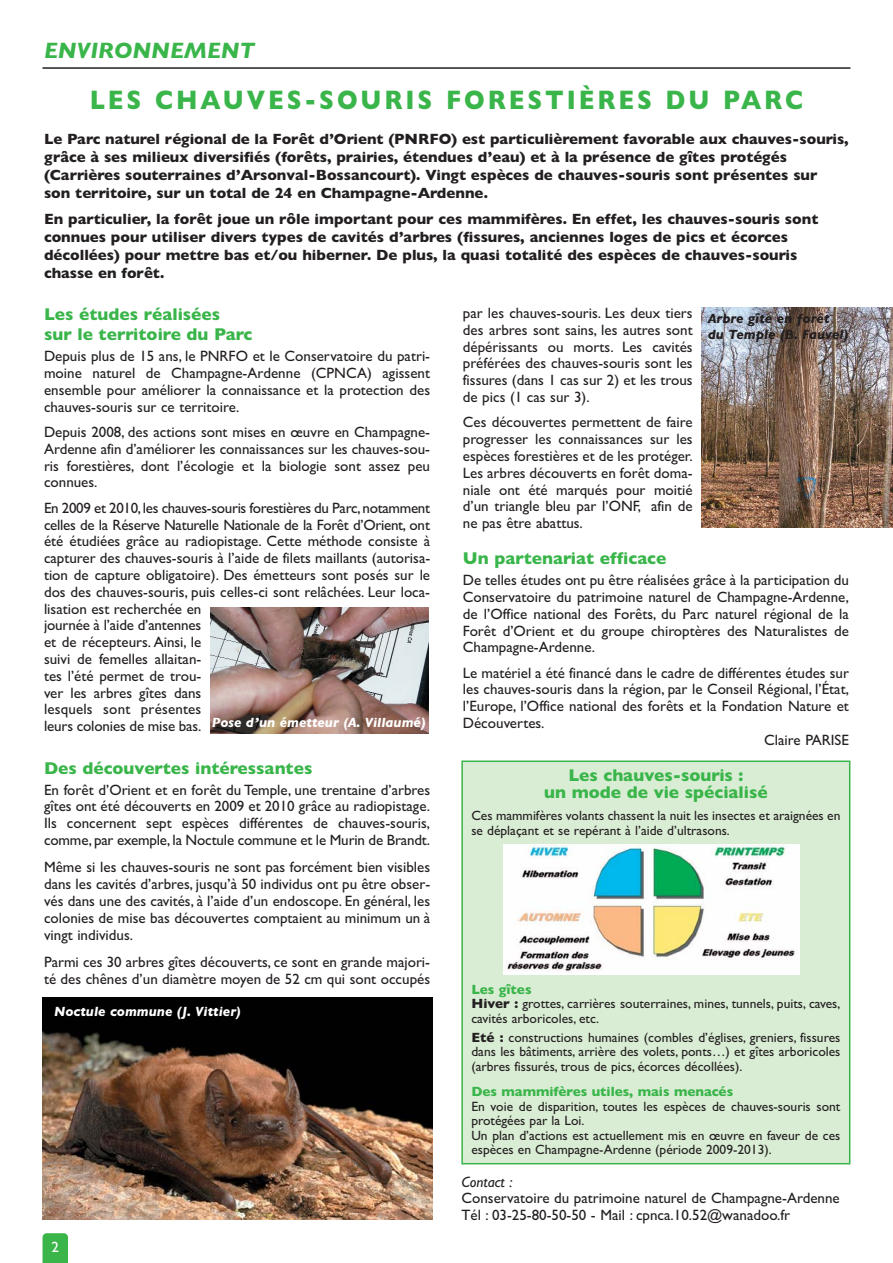
<style>
.page{position:relative;width:893px;height:1263px;background:#fff}
.page>*{position:absolute;margin:0;border:0;box-sizing:border-box;transform-origin:0 0}
.t1{font:27px "Gill Sans Bold TT";letter-spacing:.12em;color:#39b54a;scale:.9 1}
.t2{font:italic 700 22.5px "Gill Sans";color:#39b54a}
.t3{font:17.25px/20.7px "Gill Sans Bold TT";color:#39b54a}
.t4{font:15px/16.8px "Gill Sans TT";color:#231f20;text-align:justify}
.t5{font:15px/18px "Gill Sans Bold TT";color:#231f20}
.t6{font:italic 15px "Gill Sans";color:#231f20}
.t7{font:15px "Gill Sans TT";color:#fff}
.t8{font:13.5px/14.5px "Gill Sans TT";color:#231f20}
.t9{font:italic 700 13.5px "Gill Sans";color:#fff}
.t10{font:13.5px "Gill Sans Bold TT";color:#39b54a}
.t11{font:italic 700 13.5px/16.2px "Gill Sans";color:#231f20}
.s1{font-family:"Gill Sans Bold TT"}
</style>
<div class="page">
<svg style="left:43px;top:1233px;width:25px;height:30px"></svg>
<hr style="left:43px;top:67px;width:807px;height:2px;background:#231f20">
<img style="left:702px;top:308px;width:191px;height:220px">
<img style="left:210px;top:608px;width:219px;height:126px">
<img style="left:43px;top:997px;width:389px;height:223px">
<div style="left:463px;top:762px;width:386px;height:401px;background:#d9ecd4"></div>
<div style="left:461px;top:760px;width:389px;height:404px;border:2px solid #39b54a"></div>
<img style="left:504px;top:845px;width:296px;height:129px">
<h2 class="t2" style="left:44px;top:43px;width:213px">ENVIRONNEMENT</h2>
<h1 class="t1" style="left:90px;top:91px;width:794px">LES CHAUVES-SOURIS FORESTIÈRES DU PARC</h1>
<p class="t5" style="left:44px;top:131px;width:806px">Le Parc naturel régional de la Forêt d’Orient (PNRFO) est particulièrement favorable aux chauves-souris, grâce à ses milieux diversifiés (forêts, prairies, étendues d’eau) et à la présence de gîtes protégés (Carrières souterraines d’Arsonval-Bossancourt). Vingt espèces de chauves-souris sont présentes sur<br>son territoire, sur un total de 24 en Champagne-Ardenne.</p>
<p class="t5" style="left:44px;top:212px;width:776px">En particulier, la forêt joue un rôle important pour ces mammifères. En effet, les chauves-souris sont connues pour utiliser divers types de cavités d’arbres (fissures, anciennes loges de pics et écorces décollées) pour mettre bas et/ou hiberner. De plus, la quasi totalité des espèces de chauves-souris chasse en forêt.</p>
<p class="t3" style="left:44px;top:305px;width:210px">Les études réalisées<br>sur le territoire du Parc</p>
<p class="t4" style="left:44px;top:350px;width:388px">Depuis plus de 15 ans, le PNRFO et le Conservatoire du patri&shy;moine naturel de Champagne-Ardenne (CPNCA) agissent ensemble pour améliorer la connaissance et la protection des chauves-souris sur ce territoire.</p>
<p class="t4" style="left:44px;top:425px;width:388px">Depuis 2008, des actions sont mises en œuvre en Champagne-Ardenne afin d’améliorer les connaissances sur les chauves-sou&shy;ris forestières, dont l’écologie et la biologie sont assez peu connues.</p>
<p class="t4" style="left:44px;top:501px;width:388px;text-align:left">En 2009 et 2010, les chauves-souris forestières du Parc, notamment celles de la Réserve Naturelle Nationale de la Forêt d’Orient, ont été étudiées grâce au radiopistage. Cette méthode consiste à capturer des chauves-souris à l’aide de filets maillants (autorisa&shy;tion de capture obligatoire). Des émetteurs sont posés sur le dos des chauves-souris, puis celles-ci sont relâchées. Leur loca&shy;lisation est recherchée en<br>journée à l’aide d’antennes<br>et de récepteurs. Ainsi, le<br>suivi de femelles allaitan-<br>tes l’été permet de trou-<br>ver les arbres gîtes dans<br>lesquels sont présentes<br>leurs colonies de mise bas.</p>
<p class="t3" style="left:44px;top:759px;width:270px">Des découvertes intéressantes</p>
<p class="t4" style="left:44px;top:783px;width:388px">En forêt d’Orient et en forêt du Temple, une trentaine d’arbres gîtes ont été découverts en 2009 et 2010 grâce au radiopistage.<br>Ils concernent sept espèces différentes de chauves-souris, comme, par exemple, la Noctule commune et le Murin de Brandt.</p>
<p class="t4" style="left:44px;top:861px;width:388px">Même si les chauves-souris ne sont pas forcément bien visibles dans les cavités d’arbres, jusqu’à 50 individus ont pu être obser&shy;vés dans une des cavités, à l’aide d’un endoscope. En général, les colonies de mise bas découvertes comptaient au minimum un à vingt individus.</p>
<p class="t4" style="left:44px;top:955px;width:388px">Parmi ces 30 arbres gîtes découverts, ce sont en grande majori&shy;té des chênes d’un diamètre moyen de 52 cm qui sont occupés</p>
<p class="t9" style="left:212px;top:717px;width:215px">Pose d’un émetteur (A. Villaumé)</p>
<p class="t9" style="left:54px;top:1007px;width:188px">Noctule commune (J. Vittier)</p>
<p class="t7" style="left:52px;top:1241px;width:9px">2</p>
<p class="t4" style="left:463px;top:306px;width:231px">par les chauves-souris. Les deux tiers des arbres sont sains, les autres sont dépérissants ou morts. Les cavités préférées des chauves-souris sont les fissures (dans 1 cas sur 2) et les trous de pics (1 cas sur 3).</p>
<p class="t4" style="left:463px;top:416px;width:231px">Ces découvertes permettent de faire progresser les connaissances sur les espèces forestières et de les protéger.<br>Les arbres découverts en forêt doma&shy;niale ont été marqués pour moitié d’un triangle bleu par l’ONF, afin de ne pas être abattus.</p>
<p class="t3" style="left:463px;top:550px;width:205px">Un partenariat efficace</p>
<p class="t4" style="left:463px;top:573px;width:388px">De telles études ont pu être réalisées grâce à la participation du Conservatoire du patrimoine naturel de Champagne-Ardenne, de l’Office national des Forêts, du Parc naturel régional de la Forêt d’Orient et du groupe chiroptères des Naturalistes de Champagne-Ardenne.</p>
<p class="t4" style="left:463px;top:666px;width:388px">Le matériel a été financé dans le cadre de différentes études sur</p>
<p class="t4" style="left:463px;top:683px;width:388px">les chauves-souris dans la région, par le Conseil Régional, l’État,</p>
<p class="t4" style="left:463px;top:699px;width:388px">l’Europe, l’Office national des forêts et la Fondation Nature et</p>
<p class="t4" style="left:463px;top:716px;width:83px">Découvertes.</p>
<p class="t4" style="left:764px;top:733px;width:86px">Claire PARISE</p>
<p class="t11" style="left:708px;top:312px;width:142px">Arbre gîte en forêt du Temple (B. Fauvel)</p>
<p class="t3" style="left:544px;top:769px;width:225px;line-height:16.8px;text-align:center">Les chauves-souris :<br>un mode de vie spécialisé</p>
<p class="t8" style="left:471px;top:810px;width:371px">Ces mammifères volants chassent la nuit les insectes et araignées en se déplaçant et se repérant à l’aide d’ultrasons.</p>
<p class="t10" style="left:471px;top:985px;width:62px">Les gîtes</p>
<p class="t8" style="left:471px;top:998px;width:371px"><span class="s1">Hiver :</span> grottes, carrières souterraines, mines, tunnels, puits, caves, cavités arboricoles, etc.</p>
<p class="t8" style="left:471px;top:1031px;width:371px;text-align:justify"><span class="s1">Eté :</span> constructions humaines (combles d’églises, greniers, fissures dans les bâtiments, arrière des volets, ponts…) et gîtes arboricoles (arbres fissurés, trous de pics, écorces décollées).</p>
<p class="t10" style="left:471px;top:1087px;width:263px">Des mammifères utiles, mais menacés</p>
<p class="t8" style="left:471px;top:1100px;width:371px">En voie de disparition, toutes les espèces de chauves-souris sont protégées par la Loi.<br>Un plan d’actions est actuellement mis en œuvre en faveur de ces espèces en Champagne-Ardenne (période 2009-2013).</p>
<p class="t6" style="left:462px;top:1176px;width:52px">Contact :</p>
<p class="t4" style="left:462px;top:1191px;width:380px">Conservatoire du patrimoine naturel de Champagne-Ardenne<br>Tél : 03-25-80-50-50 - Mail : cpnca.10.52@wanadoo.fr</p>
</div>
